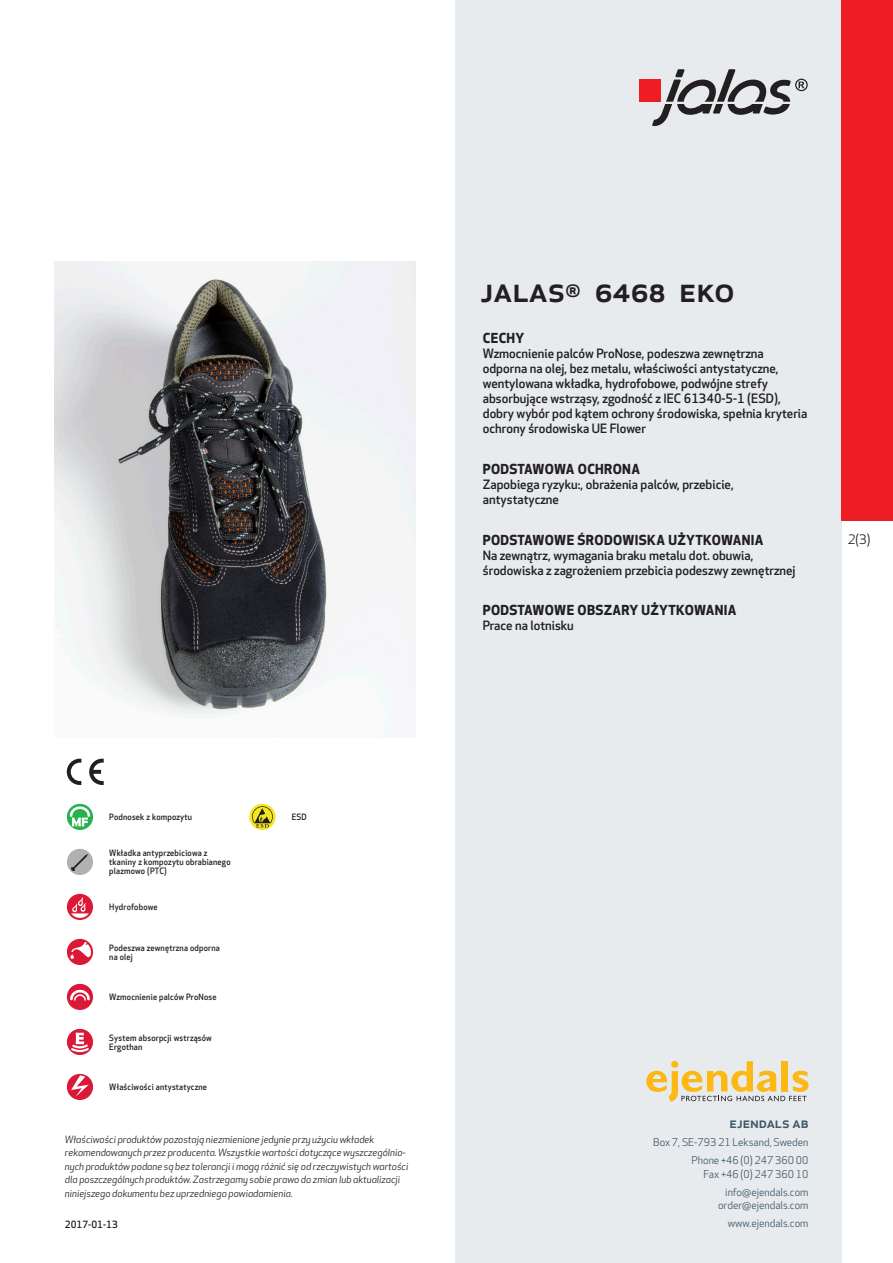
<style>
.page{position:relative;width:893px;height:1263px;background:#fff}
.page>*{position:absolute;margin:0;border:0;box-sizing:border-box;transform-origin:0 0}
.prodname{font:500 34.5px "Apex New";color:#231f20}
.t1{font:500 15px "Apex New";color:#405968}
.Funktion_body{font:700 13.5px "Apex New";letter-spacing:.025em;color:#231f20}
.t2{font:12.75px "Apex New";color:#231f20}
.Funktion_body-2{font:500 12.6px/15px "Apex New";color:#231f20}
.t3{font:10.5px/18px "Apex New";color:#405968;text-align:right}
.t4{font:italic 9.75px/13.5px "Apex New";color:#231f20}
.Sidfot_datum{font:500 9.75px "Apex New";color:#231f20}
.Artikel{font:500 8.55px/9px "Apex New";letter-spacing:.025em;color:#231f20;scale:.95 1}
</style>
<div class="page">
<div style="left:455px;top:0;width:387px;height:1263px;background:#e8ebee"></div>
<svg style="left:646px;top:1061px;width:162px;height:40px"></svg>
<div style="left:842px;top:0;width:51px;height:520px;background:#ee1d23"></div>
<div style="left:639px;top:80px;width:22px;height:22px;background:#ee1d23"></div>
<svg style="left:652px;top:69px;width:156px;height:57px"></svg>
<svg style="left:67px;top:804px;width:26px;height:26px"></svg>
<svg style="left:70px;top:806px;width:20px;height:20px"></svg>
<div style="left:67px;top:849px;width:26px;height:26px;background:#b3b0b3;border-radius:50%"></div>
<svg style="left:71px;top:854px;width:17px;height:17px"></svg>
<div style="left:67px;top:894px;width:26px;height:26px;background:#db1836;border-radius:50%"></div>
<svg style="left:71px;top:897px;width:18px;height:21px"></svg>
<div style="left:67px;top:939px;width:26px;height:26px;background:#db1836;border-radius:50%"></div>
<svg style="left:70px;top:942px;width:21px;height:17px"></svg>
<div style="left:67px;top:984px;width:26px;height:26px;background:#db1836;border-radius:50%"></div>
<svg style="left:70px;top:990px;width:20px;height:11px"></svg>
<svg style="left:67px;top:1029px;width:26px;height:26px"></svg>
<svg style="left:69px;top:1033px;width:22px;height:20px"></svg>
<div style="left:67px;top:1074px;width:26px;height:26px;background:#db1836;border-radius:50%"></div>
<svg style="left:71px;top:1075px;width:18px;height:22px"></svg>
<svg style="left:249px;top:804px;width:26px;height:26px"></svg>
<svg style="left:252px;top:806px;width:21px;height:22px"></svg>
<svg style="left:89px;top:759px;width:15px;height:26px"></svg>
<svg style="left:67px;top:759px;width:14px;height:26px"></svg>
<img style="left:54px;top:261px;width:361px;height:477px">
<p class="Artikel" style="left:109px;top:812px;width:89px">Podnosek z kompozytu</p>
<p class="Artikel" style="left:109px;top:848px;width:129px">Wkładka antyprzebiciowa z tkaniny z kompozytu obrabianego plazmowo (PTC)</p>
<p class="Artikel" style="left:109px;top:902px;width:52px">Hydrofobowe</p>
<p class="Artikel" style="left:109px;top:943px;width:118px">Podeszwa zewnętrzna odporna na olej</p>
<p class="Artikel" style="left:109px;top:992px;width:114px">Wzmocnienie palców ProNose</p>
<p class="Artikel" style="left:109px;top:1033px;width:109px">System absorpcji wstrząsów<br>Ergothan</p>
<p class="Artikel" style="left:109px;top:1082px;width:104px">Właściwości antystatyczne</p>
<p class="Artikel" style="left:292px;top:812px;width:17px">ESD</p>
<p class="t4" style="left:65px;top:1132px;width:345px">Właściwości produktów pozostają niezmienione jedynie przy użyciu wkładek rekomendowanych przez producenta. Wszystkie wartości dotyczące wyszczególnio&shy;nych produktów podane są bez tolerancji i mogą różnić się od rzeczywistych wartości dla poszczególnych produktów. Zastrzegamy sobie prawo do zmian lub aktualizacji niniejszego dokumentu bez uprzedniego powiadomienia.</p>
<p class="Sidfot_datum" style="left:65px;top:1218px;width:54px">2017-01-13</p>
<p class="prodname" style="left:480px;top:266px;width:256px">JALAS<sup>®</sup> 6468 Eko</p>
<p class="Funktion_body" style="left:483px;top:328px;width:43px">CECHY</p>
<p class="Funktion_body-2" style="left:483px;top:346px;width:326px">Wzmocnienie palców ProNose, podeszwa zewnętrzna odporna na olej, bez metalu, właściwości antystatyczne, wentylowana wkładka, hydrofobowe, podwójne strefy absorbujące wstrząsy, zgodność z IEC 61340-5-1 (ESD), dobry wybór pod kątem ochrony środowiska, spełnia kryteria ochrony środowiska UE Flower</p>
<p class="Funktion_body" style="left:483px;top:459px;width:159px">PODSTAWOWA OCHRONA</p>
<p class="Funktion_body-2" style="left:483px;top:476px;width:252px">Zapobiega ryzyku:, obrażenia palców, przebicie, antystatyczne</p>
<p class="Funktion_body" style="left:483px;top:530px;width:282px">PODSTAWOWE ŚRODOWISKA UŻYTKOWANIA</p>
<p class="Funktion_body-2" style="left:483px;top:547px;width:314px">Na zewnątrz, wymagania braku metalu dot. obuwia, środowiska z zagrożeniem przebicia podeszwy zewnętrznej</p>
<p class="Funktion_body" style="left:483px;top:600px;width:255px">PODSTAWOWE OBSZARY UŻYTKOWANIA</p>
<p class="Funktion_body-2" style="left:483px;top:618px;width:92px">Prace na lotnisku</p>
<p class="t2" style="left:848px;top:531px;width:24px">2(3)</p>
<p class="t1" style="left:729px;top:1113px;width:80px">ejendals ab</p>
<p class="t3" style="left:653px;top:1133px;width:157px">Box 7, SE-793 21 Leksand, Sweden<br>Phone +46 (0) 247 360 00</p>
<p class="t3" style="left:703px;top:1165px;width:107px">Fax +46 (0) 247 360 10 info@ejendals.com</p>
<p class="t3" style="left:718px;top:1196px;width:92px">order@ejendals.com</p>
<p class="t3" style="left:728px;top:1215px;width:82px">www.ejendals.com</p>
</div>
